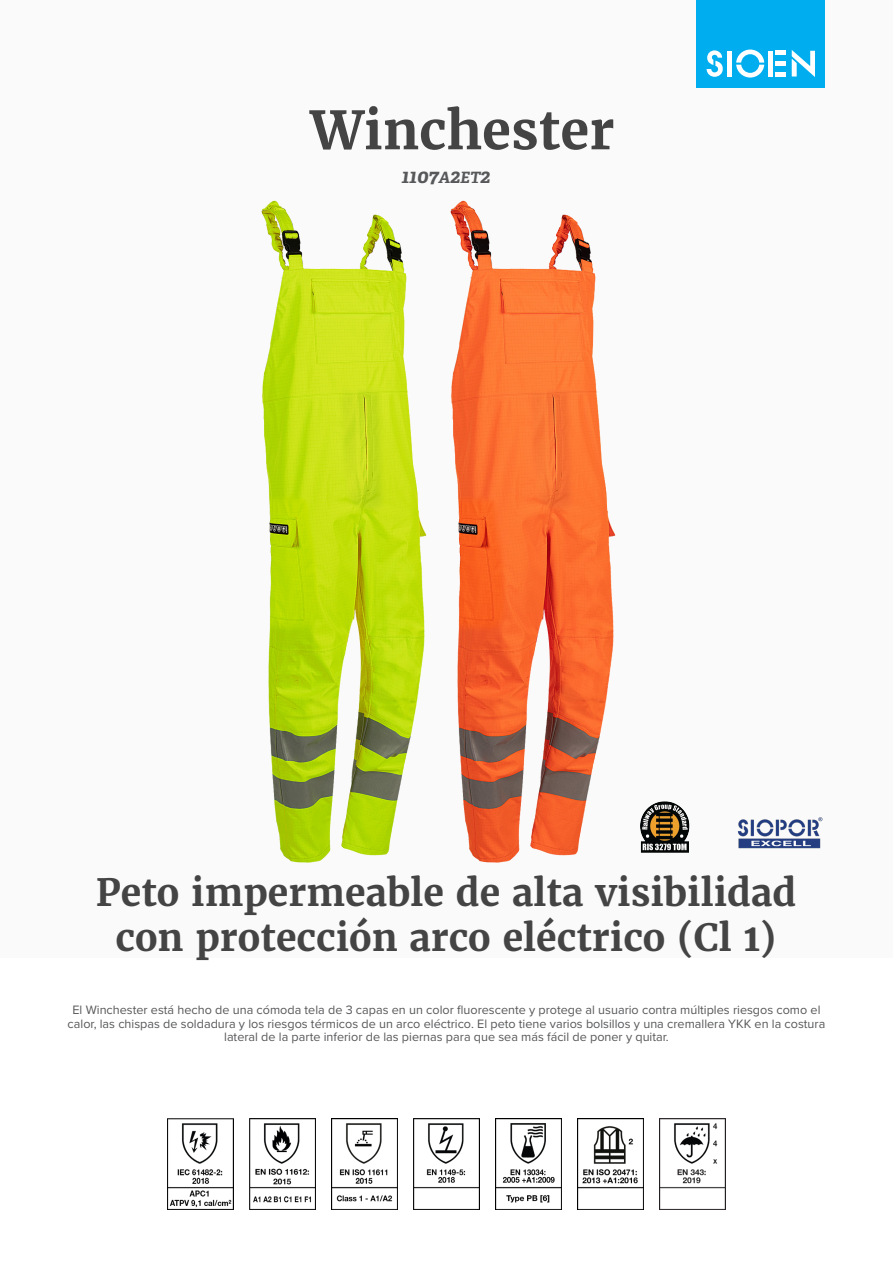
<style>
.page{position:relative;width:893px;height:1263px;background:#fff}
.page>*{position:absolute;margin:0;border:0;box-sizing:border-box;transform-origin:0 0}
.product_name{font:700 52.5px "Merriweather";color:#444}
.product_h2{font:700 37.5px/45px "Merriweather";color:#444;text-align:center}
.product_ref{font:italic 700 19.5px "Adelle";color:#57585a}
.product_description{font:12.6px/13.6px "Proxima Nova";color:#57585a;text-align:center}
.s1{font-size:15.6px}
</style>
<div class="page">
<div style="left:0;top:0;width:893px;height:957px;background:#fafafa"></div>
<div style="left:697px;top:0;width:128px;height:88px;background:#00aeef"></div>
<svg style="left:707px;top:50px;width:16px;height:27px"></svg>
<svg style="left:736px;top:50px;width:28px;height:28px"></svg>
<div style="left:727px;top:51px;width:5px;height:26px;background:#fff"></div>
<div style="left:768px;top:51px;width:5px;height:26px;background:#fff"></div>
<div style="left:775px;top:72px;width:11px;height:5px;background:#fff"></div>
<div style="left:775px;top:61px;width:11px;height:5px;background:#fff"></div>
<hr style="left:775px;top:51px;width:11px;height:4px;background:#fff">
<svg style="left:792px;top:50px;width:23px;height:27px"></svg>
<img style="left:783px;top:817px;width:40px;height:32px">
<img style="left:167px;top:1118px;width:66px;height:92px">
<img style="left:249px;top:1118px;width:66px;height:92px">
<img style="left:331px;top:1118px;width:66px;height:92px">
<img style="left:413px;top:1118px;width:67px;height:92px">
<img style="left:495px;top:1118px;width:67px;height:92px">
<img style="left:577px;top:1118px;width:67px;height:92px">
<img style="left:659px;top:1118px;width:67px;height:92px">
<img style="left:261px;top:200px;width:37px;height:663px">
<img style="left:298px;top:200px;width:485px;height:663px">
<p class="product_name" style="left:311px;top:97px;width:305px">Winchester</p>
<p class="product_ref" style="left:401px;top:164px;width:90px">1107<span class="s1">A</span>2<span class="s1">ET</span>2</p>
<p class="product_h2" style="left:96px;top:869px;width:702px">Peto impermeable de alta visibilidad con protección arco eléctrico (Cl 1)</p>
<p class="product_description" style="left:68px;top:1002px;width:759px">El Winchester está hecho de una cómoda tela de 3 capas en un color fluorescente y protege al usuario contra múltiples riesgos como el calor, las chispas de soldadura y los riesgos térmicos de un arco eléctrico. El peto tiene varios bolsillos y una cremallera YKK en la costura lateral de la parte inferior de las piernas para que sea más fácil de poner y quitar.</p>
</div>
